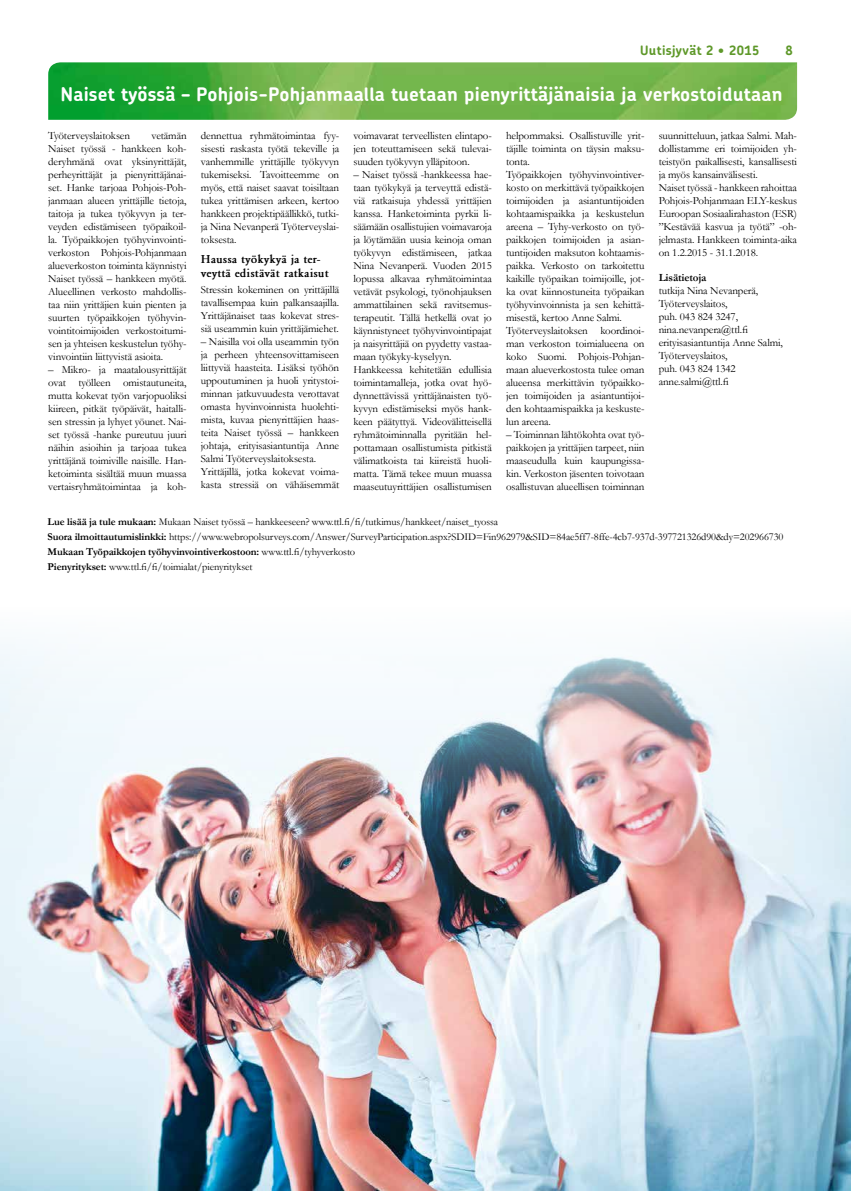
<style>
.page{position:relative;width:851px;height:1191px;background:#fff}
.page>*{position:absolute;margin:0;border:0;box-sizing:border-box;transform-origin:0 0}
.t1{font:700 19px "Chevin";letter-spacing:.01em;color:#fff}
.t2{font:700 13px "Chevin";letter-spacing:.025em;color:#5e9829}
.t3{font:700 12px/14px "Garamond";color:#000}
.t4{font:11px/13px "Garamond";letter-spacing:-.01em;color:#000;text-align:justify}
.t5{font:700 11px "Garamond";letter-spacing:-.01em;color:#000}
.t6{font:10.5px/15px "Garamond";letter-spacing:-.01em;color:#000}
.s1{font-weight:700}
</style>
<div class="page">
<img style="left:48px;top:62px;width:749px;height:58px">
<img style="left:0;top:632px;width:850px;height:559px">
<p class="t2" style="left:640px;top:42px;width:121px">Uutisjyvät 2 • 2015</p>
<p class="t2" style="left:785px;top:42px;width:9px">8</p>
<h1 class="t1" style="left:60px;top:81px;width:723px">Naiset työssä – Pohjois-Pohjanmaalla tuetaan pienyrittäjänaisia ja verkostoidutaan</h1>
<p class="t4" style="left:48px;top:129px;width:83px">Työterveyslaitoksen</p>
<p class="t4" style="left:48px;top:129px;width:140px;text-indent:103px">vetämän Naiset työssä - hankkeen koh&shy;deryhmänä ovat yksinyrittäjät, perheyrittäjät ja pienyrittäjänai&shy;set. Hanke tarjoaa Pohjois-Poh&shy;janmaan alueen yrittäjille tietoja, taitoja ja tukea työkyvyn ja ter&shy;veyden edistämiseen työpaikoil&shy;la. Työpaikkojen työhyvinvointi&shy;verkoston Pohjois-Pohjanmaan alueverkoston toiminta käynnistyi Naiset työssä – hankkeen myötä.<br>Alueellinen verkosto mahdollis&shy;taa niin yrittäjien kuin pienten ja suurten työpaikkojen työhyvin&shy;vointitoimijoiden verkostoitumi&shy;sen ja yhteisen keskustelun työhy&shy;vinvointiin liittyvistä asioita.</p>
<p class="t4" style="left:48px;top:363px;width:140px">– Mikro- ja maatalousyrittäjät ovat työlleen omistautuneita, mutta kokevat työn varjopuoliksi kiireen, pitkät työpäivät, haitalli&shy;sen stressin ja lyhyet yöunet. Nai&shy;set työssä -hanke pureutuu juuri näihin asioihin ja tarjoaa tukea yrittäjänä toimiville naisille. Han&shy;ketoiminta sisältää muun muassa vertaisryhmätoimintaa ja koh-</p>
<p class="t4" style="left:201px;top:129px;width:140px">dennettua ryhmätoimintaa fyy&shy;sisesti raskasta työtä tekeville ja vanhemmille yrittäjille työkyvyn tukemiseksi. Tavoitteemme on myös, että naiset saavat toisiltaan tukea yrittämisen arkeen, kertoo hankkeen projektipäällikkö, tutki&shy;ja Nina Nevanperä Työterveyslai&shy;toksesta.</p>
<p class="t3" style="left:201px;top:252px;width:129px">Haussa työkykyä ja ter&shy;veyttä edistävät ratkaisut</p>
<p class="t4" style="left:201px;top:282px;width:140px">Stressin kokeminen on yrittäjillä tavallisempaa kuin palkansaajilla.<br>Yrittäjänaiset taas kokevat stres&shy;siä useammin kuin yrittäjämiehet.</p>
<p class="t4" style="left:201px;top:334px;width:140px;text-align:left">– Naisilla voi olla useammin työn ja perheen yhteensovittamiseen liittyviä haasteita. Lisäksi työhön uppoutuminen ja huoli yritystoi&shy;minnan jatkuvuudesta verottavat omasta hyvinvoinnista huolehti&shy;mista, kuvaa pienyrittäjien haas&shy;teita Naiset työssä – hankkeen johtaja, erityisasiantuntija Anne Salmi Työterveyslaitoksesta.<br>Yrittäjillä, jotka kokevat voima&shy;kasta stressiä on vähäisemmät</p>
<p class="t4" style="left:353px;top:129px;width:140px">voimavarat terveellisten elintapo&shy;jen toteuttamiseen sekä tulevai&shy;suuden työkyvyn ylläpitoon.</p>
<p class="t4" style="left:353px;top:168px;width:140px;text-align:left">– Naiset työssä -hankkeessa hae&shy;taan työkykyä ja terveyttä edistä&shy;viä ratkaisuja yhdessä yrittäjien kanssa. Hanketoiminta pyrkii li&shy;säämään osallistujien voimavaroja ja löytämään uusia keinoja oman työkyvyn edistämiseen, jatkaa Nina Nevanperä. Vuoden 2015 lopussa alkavaa ryhmätoimintaa vetävät psykologi, työnohjauksen ammattilainen sekä ravitsemus&shy;terapeutit. Tällä hetkellä ovat jo käynnistyneet työhyvinvointipajat ja naisyrittäjiä on pyydetty vastaa&shy;maan työkyky-kyselyyn.<br>Hankkeessa kehitetään edullisia toimintamalleja, jotka ovat hyö&shy;dynnettävissä yrittäjänaisten työ&shy;kyvyn edistämiseksi myös hank&shy;keen päätyttyä. Videovälitteisellä ryhmätoiminnalla pyritään hel&shy;pottamaan osallistumista pitkistä välimatkoista tai kiireistä huoli&shy;matta. Tämä tekee muun muassa maaseutuyrittäjien osallistumisen</p>
<p class="t4" style="left:506px;top:129px;width:140px;text-align:left">helpommaksi. Osallistuville yrit&shy;täjille toiminta on täysin maksu&shy;tonta.<br>Työpaikkojen työhyvinvointiver&shy;kosto on merkittävä työpaikkojen toimijoiden ja asiantuntijoiden kohtaamispaikka ja keskustelun areena – Tyhy-verkosto on työ&shy;paikkojen toimijoiden ja asian&shy;tuntijoiden maksuton kohtaamis&shy;paikka. Verkosto on tarkoitettu kaikille työpaikan toimijoille, jot&shy;ka ovat kiinnostuneita työpaikan työhyvinvoinnista ja sen kehittä&shy;misestä, kertoo Anne Salmi.<br>Työterveyslaitoksen koordinoi&shy;man verkoston toimialueena on koko Suomi. Pohjois-Pohjan&shy;maan alueverkostosta tulee oman alueensa merkittävin työpaikko&shy;jen toimijoiden ja asiantuntijoi&shy;den kohtaamispaikka ja keskuste&shy;lun areena.</p>
<p class="t4" style="left:506px;top:428px;width:140px">– Toiminnan lähtökohta ovat työ&shy;paikkojen ja yrittäjien tarpeet, niin maaseudulla kuin kaupungissa&shy;kin. Verkoston jäsenten toivotaan osallistuvan alueellisen toiminnan</p>
<p class="t4" style="left:658px;top:129px;width:140px;text-align:left">suunnitteluun, jatkaa Salmi. Mah&shy;dollistamme eri toimijoiden yh&shy;teistyön paikallisesti, kansallisesti ja myös kansainvälisesti.<br>Naiset työssä - hankkeen rahoittaa Pohjois-Pohjanmaan ELY-keskus Euroopan Sosiaalirahaston (ESR) ”Kestävää kasvua ja työtä” -oh&shy;jelmasta. Hankkeen toiminta-aika on 1.2.2015 - 31.1.2018.</p>
<p class="t5" style="left:658px;top:270px;width:49px">Lisätietoja</p>
<p class="t4" style="left:658px;top:283px;width:126px;text-align:left">tutkija Nina Nevanperä,<br>Työterveyslaitos,<br>puh. 043 824 3247, nina.nevanpera@ttl.fi erityisasiantuntija Anne Salmi,<br>Työterveyslaitos,<br>puh. 043 824 1342 anne.salmi@ttl.fi</p>
<p class="t6" style="left:47px;top:513px;width:737px"><span class="s1">Lue lisää ja tule mukaan:</span> Mukaan Naiset työssä – hankkeeseen? www.ttl.fi/fi/tutkimus/hankkeet/naiset_tyossa<br><span class="s1">Suora ilmoittautumislinkki:</span> https://www.webropolsurveys.com/Answer/SurveyParticipation.aspx?SDID=Fin962979&amp;SID=84ae5ff7-8ffe-4cb7-937d-397721326d90&amp;dy=202966730<br><span class="s1">Mukaan Työpaikkojen työhyvinvointiverkostoon:</span> www.ttl.fi/tyhyverkosto<br><span class="s1">Pienyritykset:</span> www.ttl.fi/fi/toimialat/pienyritykset</p>
</div>
